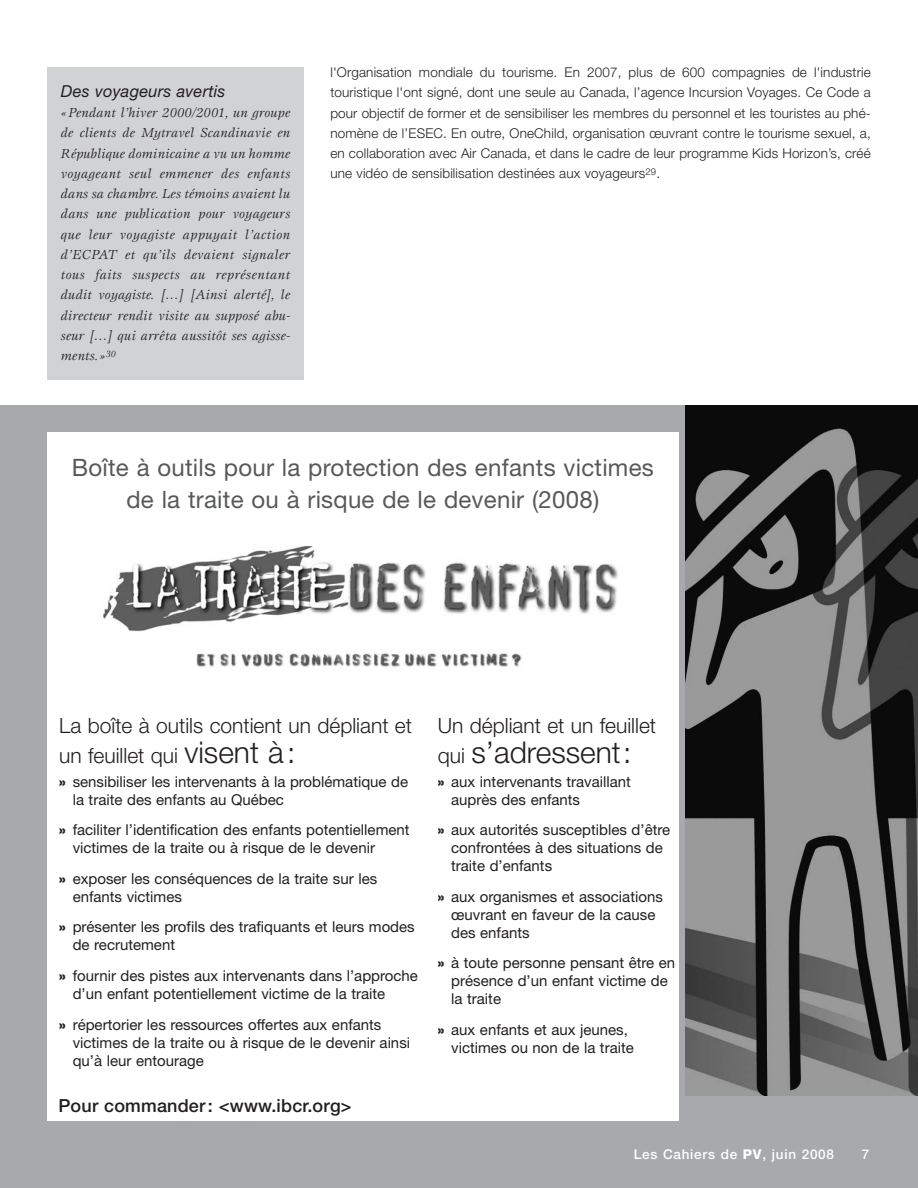
<style>
.page{position:relative;width:918px;height:1188px;background:#fff}
.page>*{position:absolute;margin:0;border:0;box-sizing:border-box;transform-origin:0 0}
.t1{font:300 30px "Helvetica Neue";color:#231f20}
.t2{font:24px/31.5px "Helvetica Neue";letter-spacing:.01em;color:#58595b;text-align:center}
.t3{font:300 21px/30px "Helvetica Neue";color:#231f20}
.t4{font:500 18px "Helvetica Neue";letter-spacing:.01em;color:#231f20}
.t5{font:italic 16.5px "Helvetica Neue";letter-spacing:.01em;color:#231f20}
.t6{font:15px/18px "Helvetica Neue";color:#231f20}
.t7{font:300 13.5px/20.2px "Helvetica Neue";letter-spacing:.01em;color:#231f20;text-align:justify}
.t8{font:italic 13.5px/20.2px "Esprit";letter-spacing:.01em;color:#231f20;text-align:justify}
.t9{font:500 13.5px "Helvetica Neue";letter-spacing:.055em;color:#fff}
.s1{font-size:30px}
.s2{font-weight:900}
.s3{font-size:21px}
.s4{font-weight:800}
</style>
<div class="page">
<div style="left:0;top:405px;width:918px;height:783px;background:#a7a9ac"></div>
<img style="left:685px;top:405px;width:233px;height:690px">
<div style="left:47px;top:432px;width:632px;height:688px;background:#fff"></div>
<img style="left:104px;top:546px;width:514px;height:121px">
<div style="left:47px;top:68px;width:257px;height:312px;background:#d1d2d4"></div>
<p class="t5" style="left:61px;top:85px;width:166px">Des voyageurs avertis</p>
<p class="t8" style="left:61px;top:104px;width:231px">« Pendant l’hiver 2000/2001, un groupe de clients de Mytravel Scandinavie en République dominicaine a vu un homme voyageant seul emmener des enfants dans sa chambre. Les témoins avaient lu dans une publication pour voyageurs que leur voyagiste appuyait l’action d’ECPAT et qu’ils devaient signaler tous faits suspects au représentant dudit voyagiste. […] [Ainsi alerté], le directeur rendit visite au supposé abu&shy;seur […] qui arrêta aussitôt ses agisse&shy;ments. »<sup>30</sup></p>
<p class="t7" style="left:330px;top:63px;width:542px">l'Organisation mondiale du tourisme. En 2007, plus de 600 compagnies de l'industrie touristique l'ont signé, dont une seule au Canada, l’agence Incursion Voyages. Ce Code a pour objectif de former et de sensibiliser les membres du personnel et les touristes au phé&shy;nomène de l’ESEC. En outre, OneChild, organisation œuvrant contre le tourisme sexuel, a, en collaboration avec Air Canada, et dans le cadre de leur programme Kids Horizon’s, créé une vidéo de sensibilisation destinées aux voyageurs<sup>29</sup>.</p>
<h2 class="t2" style="left:72px;top:454px;width:584px">Boîte à outils pour la protection des enfants victimes de la traite ou à risque de le devenir (2008)</h2>
<h3 class="t3" style="left:59px;top:712px;width:354px">La boîte à outils contient un dépliant et un feuillet qui <span class="s1">visent à:</span></h3>
<p class="t6" style="left:73px;top:774px;width:337px;text-indent:-14px"><span class="s2">»</span> sensibiliser les intervenants à la problématique de la traite des enfants au Québec</p>
<p class="t6" style="left:73px;top:822px;width:338px;text-indent:-14px"><span class="s2">»</span> faciliter l’identification des enfants potentiellement victimes de la traite ou à risque de le devenir</p>
<p class="t6" style="left:73px;top:871px;width:306px;text-indent:-14px"><span class="s2">»</span> exposer les conséquences de la traite sur les enfants victimes</p>
<p class="t6" style="left:73px;top:919px;width:344px;text-indent:-14px"><span class="s2">»</span> présenter les profils des trafiquants et leurs modes de recrutement</p>
<p class="t6" style="left:73px;top:968px;width:347px;text-indent:-14px"><span class="s2">»</span> fournir des pistes aux intervenants dans l’approche d’un enfant potentiellement victime de la traite</p>
<p class="t6" style="left:73px;top:1017px;width:339px;text-indent:-14px"><span class="s2">»</span> répertorier les ressources offertes aux enfants victimes de la traite ou à risque de le devenir ainsi qu’à leur entourage</p>
<p class="t4" style="left:58px;top:1099px;width:295px">Pour commander: &lt;www.ibcr.org&gt;</p>
<h3 class="t3" style="left:438px;top:712px;width:220px">Un dépliant et un feuillet</h3>
<h1 class="t1" style="left:438px;top:741px;width:195px"><span class="s3">qui</span> s’adressent:</h1>
<p class="t6" style="left:451px;top:774px;width:181px;text-indent:-14px"><span class="s2">»</span> aux intervenants travaillant auprès des enfants</p>
<p class="t6" style="left:451px;top:822px;width:221px;text-indent:-14px"><span class="s2">»</span> aux autorités susceptibles d’être confrontées à des situations de traite d’enfants</p>
<p class="t6" style="left:451px;top:889px;width:213px;text-indent:-14px"><span class="s2">»</span> aux organismes et associations œuvrant en faveur de la cause des enfants</p>
<p class="t6" style="left:451px;top:955px;width:226px;text-indent:-14px"><span class="s2">»</span> à toute personne pensant être en présence d’un enfant victime de la traite</p>
<p class="t6" style="left:451px;top:1022px;width:184px;text-indent:-14px"><span class="s2">»</span> aux enfants et aux jeunes, victimes ou non de la traite</p>
<p class="t9" style="left:634px;top:1149px;width:202px">Les Cahiers de <span class="s4">PV</span>, juin 2008</p>
<p class="t9" style="left:862px;top:1149px;width:9px">7</p>
</div>
